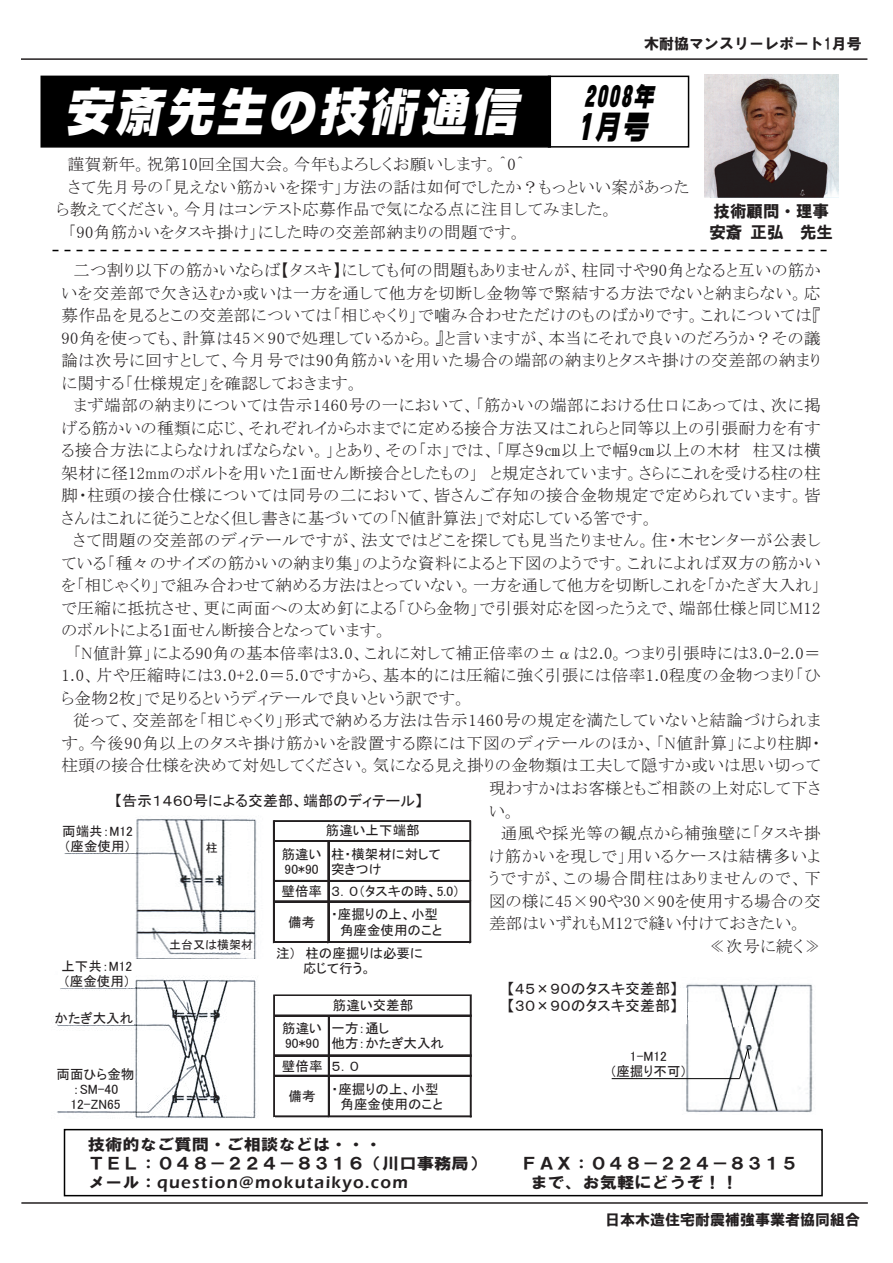
<style>
.page{position:relative;width:893px;height:1263px;background:#fff}
.page>*{position:absolute;margin:0;border:0;box-sizing:border-box;transform-origin:0 0}
.t1{font:italic 51.6px "NIS S10 83 pv RKSJ H";color:#fff;scale:.91 1}
.t2{font:italic 32.4px "NIS S10 83 pv RKSJ H";color:#000;scale:.79 1}
.t3{font:italic 25.95px "NIS S10 83 pv RKSJ H";color:#000;scale:.79 1}
.t4{font:600 17.25px "Eras ITC";letter-spacing:.075em;color:#231f20}
.t5{font:16.5px/22.5px "MSP Mincho";letter-spacing:.025em;color:#231f20;text-align:justify}
.t6{font:16.5px "MSP Mincho";letter-spacing:.05em;color:#231f20}
.t7{font:16.5px "MSP Mincho";letter-spacing:.07em;color:#231f20}
.t8{font:16.5px/21px "HG Soei Kakugothic UB";color:#231f20}
.t9{font:15.75px/18.8px "HG Soei Kakugothic UB";color:#231f20;scale:1.1 1}
.t10{font:15px/16.5px "MSP Gothic";color:#231f20}
.t11{font:15px "HG Soei Kakugothic UB";color:#231f20}
.t12{font:13.5px/15.3px "MSP Gothic";color:#231f20}
.t13{font:12px "MSP Gothic";color:#231f20}
.t14{font:12px "MS Gothic";color:#231f20}
.s1{font-family:"HG Soei Kakugothic UB";font-weight:400;font-size:15.75px}
</style>
<div class="page">
<hr style="left:21px;top:58px;width:846px;height:2px;background:#231f20">
<hr style="left:21px;top:1202px;width:847px;height:2px;background:#231f20">
<div style="left:548px;top:76px;width:141px;height:72px;border:2px solid #000"></div>
<div style="left:40px;top:76px;width:511px;height:72px;background:#000;border:2px solid #000"></div>
<img style="left:705px;top:74px;width:134px;height:124px">
<svg style="left:52px;top:250px;width:775px;height:1px"></svg>
<div style="left:64px;top:1129px;width:759px;height:67px;background:#fff;border:2px solid #000"></div>
<img style="left:64px;top:819px;width:193px;height:140px">
<div style="left:205px;top:832px;width:14px;height:18px;background:#fff"></div>
<div style="left:60px;top:818px;width:76px;height:34px;background:#fff"></div>
<div style="left:172px;top:935px;width:79px;height:17px;background:#fff"></div>
<img style="left:57px;top:977px;width:199px;height:142px">
<div style="left:58px;top:953px;width:77px;height:34px;background:#fff"></div>
<div style="left:58px;top:1007px;width:75px;height:17px;background:#fff"></div>
<div style="left:59px;top:1070px;width:76px;height:40px;background:#fff"></div>
<hr style="left:273px;top:820px;width:1px;height:123px;background:#231f20">
<hr style="left:469px;top:822px;width:1px;height:121px;background:#231f20">
<hr style="left:470px;top:822px;width:1px;height:121px;background:#231f20">
<hr style="left:328px;top:842px;width:1px;height:101px;background:#231f20">
<hr style="left:274px;top:820px;width:197px;height:2px;background:#231f20">
<hr style="left:274px;top:840px;width:197px;height:2px;background:#231f20">
<hr style="left:274px;top:880px;width:197px;height:2px;background:#231f20">
<hr style="left:274px;top:900px;width:197px;height:1px;background:#231f20">
<hr style="left:274px;top:901px;width:197px;height:1px;background:#231f20">
<hr style="left:274px;top:941px;width:197px;height:2px;background:#231f20">
<hr style="left:273px;top:995px;width:2px;height:122px;background:#231f20">
<hr style="left:470px;top:996px;width:2px;height:121px;background:#231f20">
<hr style="left:328px;top:1016px;width:2px;height:101px;background:#231f20">
<hr style="left:275px;top:995px;width:197px;height:1px;background:#231f20">
<hr style="left:275px;top:1015px;width:197px;height:1px;background:#231f20">
<hr style="left:275px;top:1054px;width:197px;height:1px;background:#231f20">
<hr style="left:275px;top:1055px;width:197px;height:1px;background:#231f20">
<hr style="left:275px;top:1075px;width:197px;height:1px;background:#231f20">
<hr style="left:275px;top:1115px;width:197px;height:1px;background:#231f20">
<hr style="left:275px;top:1116px;width:197px;height:1px;background:#231f20">
<img style="left:611px;top:983px;width:202px;height:129px">
<div style="left:609px;top:988px;width:77px;height:36px;background:#fff"></div>
<div style="left:688px;top:1002px;width:32px;height:17px;background:#fff"></div>
<div style="left:745px;top:1027px;width:7px;height:17px;background:#fff"></div>
<hr style="left:612px;top:1078px;width:128px;height:1px;background:#000">
<svg style="left:718px;top:1006px;width:32px;height:73px"></svg>
<p class="t11" style="left:644px;top:36px;width:219px">木耐協マンスリーレポート1月号</p>
<h1 class="t1" style="left:63px;top:86px;width:510px">安斎先生の技術通信</h1>
<h3 class="t3" style="left:584px;top:83px;width:95px">2008年</h3>
<h2 class="t2" style="left:578px;top:111px;width:96px">1月号</h2>
<p class="t5" style="left:68px;top:153px;width:458px">謹賀新年。祝第10回全国大会。今年もよろしくお願いします。＾0＾</p>
<p class="t5" style="left:68px;top:176px;width:623px">さて先月号の「見えない筋かいを探す」方法の話は如何でしたか？もっといい案があった</p>
<p class="t5" style="left:57px;top:198px;width:558px">ら教えてください。今月はコンテスト応募作品で気になる点に注目してみました。</p>
<p class="t5" style="left:68px;top:221px;width:455px">「90角筋かいをタスキ掛け」にした時の交差部納まりの問題です。</p>
<p class="t8" style="left:709px;top:201px;width:125px">技術顧問・理事安斎正弘 先生</p>
<p class="t5" style="left:61px;top:259px;width:761px;text-indent:12px">二つ割り以下の筋かいならば【タスキ】にしても何の問題もありませんが、柱同寸や90角となると互いの筋かいを交差部で欠き込むか或いは一方を通して他方を切断し金物等で緊結する方法でないと納まらない。応募作品を見るとこの交差部については「相じゃくり」で噛み合わせただけのものばかりです。これについては『90角を使っても、計算は45×90で処理しているから。』と言いますが、本当にそれで良いのだろうか？その議論は次号に回すとして、今月号では90角筋かいを用いた場合の端部の納まりとタスキ掛けの交差部の納まりに関する「仕様規定」を確認しておきます。</p>
<p class="t5" style="left:61px;top:394px;width:761px;text-indent:12px">まず端部の納まりについては告示1460号の一において、「筋かいの端部における仕口にあっては、次に掲げる筋かいの種類に応じ、それぞれイからホまでに定める接合方法又はこれらと同等以上の引張耐力を有する接合方法によらなければならない。」とあり、その「ホ」では、「厚さ9㎝以上で幅9㎝以上の木材 柱又は横架材に径12mmのボルトを用いた1面せん断接合としたもの」 と規定されています。さらにこれを受ける柱の柱脚・柱頭の接合仕様については同号の二において、皆さんご存知の接合金物規定で定められています。皆さんはこれに従うことなく但し書きに基づいての「N値計算法」で対応している筈です。</p>
<p class="t5" style="left:61px;top:529px;width:761px;text-indent:12px">さて問題の交差部のディテールですが、法文ではどこを探しても見当たりません。住・木センターが公表している「種々のサイズの筋かいの納まり集」のような資料によると下図のようです。これによれば双方の筋かいを「相じゃくり」で組み合わせて納める方法はとっていない。一方を通して他方を切断しこれを「かたぎ大入れ」で圧縮に抵抗させ、更に両面への太め釘による「ひら金物」で引張対応を図ったうえで、端部仕様と同じM12のボルトによる1面せん断接合となっています。</p>
<p class="t5" style="left:62px;top:642px;width:761px;text-indent:11px">「N値計算」による90角の基本倍率は3.0、これに対して補正倍率の±αは2.0。つまり引張時には3.0-2.0＝1.0、片や圧縮時には3.0+2.0＝5.0ですから、基本的には圧縮に強く引張には倍率1.0程度の金物つまり「ひら金物２枚」で足りるというディテールで良いという訳です。</p>
<p class="t5" style="left:61px;top:709px;width:761px;text-indent:12px">従って、交差部を「相じゃくり」形式で納める方法は告示1460号の規定を満たしていないと結論づけられます。今後90角以上のタスキ掛け筋かいを設置する際には下図のディテールのほか、「N値計算」により柱脚・柱頭の接合仕様を決めて対処してください。気になる見え掛りの金物類は工夫して隠すか或いは思い切って</p>
<p class="t10" style="left:115px;top:792px;width:309px">【告示１４６０号による交差部、端部のディテール】</p>
<p class="t14" style="left:206px;top:841px;width:13px">柱</p>
<p class="t12" style="left:326px;top:823px;width:95px">筋違い上下端部</p>
<p class="t12" style="left:62px;top:824px;width:72px">両端共：M12（座金使用）</p>
<p class="t12" style="left:282px;top:846px;width:41px">筋違い<br>90*90</p>
<p class="t12" style="left:331px;top:846px;width:111px">柱・横架材に対して突きつけ</p>
<p class="t12" style="left:281px;top:884px;width:180px">壁倍率 ３．０（タスキの時、5.0）</p>
<p class="t12" style="left:288px;top:914px;width:29px">備考</p>
<p class="t12" style="left:340px;top:907px;width:104px;text-indent:-9px">・座掘りの上、小型角座金使用のこと</p>
<p class="t12" style="left:61px;top:958px;width:72px">上下共：M12（座金使用）</p>
<p class="t12" style="left:55px;top:1011px;width:80px">かたぎ大入れ</p>
<p class="t12" style="left:57px;top:1066px;width:79px;text-align:center">両面ひら金物：SM-40<br>12-ZN65</p>
<p class="t13" style="left:169px;top:939px;width:85px">土台又は横架材</p>
<p class="t12" style="left:303px;top:946px;width:121px;text-indent:-27px">注） 柱の座掘りは必要に応じて行う。</p>
<p class="t12" style="left:333px;top:997px;width:82px">筋違い交差部</p>
<p class="t12" style="left:282px;top:1020px;width:41px">筋違い<br>90*90</p>
<p class="t12" style="left:332px;top:1020px;width:114px">一方：通し<br>他方：かたぎ大入れ</p>
<p class="t12" style="left:282px;top:1058px;width:78px">壁倍率 ５．０</p>
<p class="t12" style="left:289px;top:1089px;width:29px">備考</p>
<p class="t12" style="left:341px;top:1081px;width:104px;text-indent:-9px">・座掘りの上、小型角座金使用のこと</p>
<p class="t9" style="left:88px;top:1135px;width:364px">技術的なご質問・ご相談などは・・・<br>ＴＥＬ：０４８－２２４－８３１６（川口事務局）</p>
<p class="t5" style="left:489px;top:777px;width:333px">現わすかはお客様ともご相談の上対応して下さい。</p>
<p class="t5" style="left:501px;top:822px;width:321px">通風や採光等の観点から補強壁に「タスキ掛</p>
<p class="t6" style="left:489px;top:848px;width:333px">け筋かいを現しで」用いるケースは結構多いよ</p>
<p class="t7" style="left:489px;top:870px;width:333px">うですが、この場合間柱はありませんので、下</p>
<p class="t5" style="left:489px;top:890px;width:333px">図の様に45×90や30×90を使用する場合の交</p>
<p class="t5" style="left:489px;top:912px;width:315px">差部はいずれもM12で縫い付けておきたい。</p>
<p class="t5" style="left:709px;top:935px;width:113px">≪次号に続く≫</p>
<p class="t10" style="left:507px;top:981px;width:172px">【４５×９０のタスキ交差部】【３０×９０のタスキ交差部】</p>
<p class="t12" style="left:610px;top:1048px;width:79px;text-align:center">1-M12<br>（座掘り不可）</p>
<p class="t9" style="left:521px;top:1154px;width:253px">ＦＡＸ：０４８－２２４－８３１５</p>
<p class="t4" style="left:88px;top:1172px;width:322px"><span class="s1">メール：</span>question@mokutaikyo.com</p>
<p class="t9" style="left:531px;top:1173px;width:190px">まで、お気軽にどうぞ！！</p>
<p class="t11" style="left:605px;top:1212px;width:256px">日本木造住宅耐震補強事業者協同組合</p>
</div>
